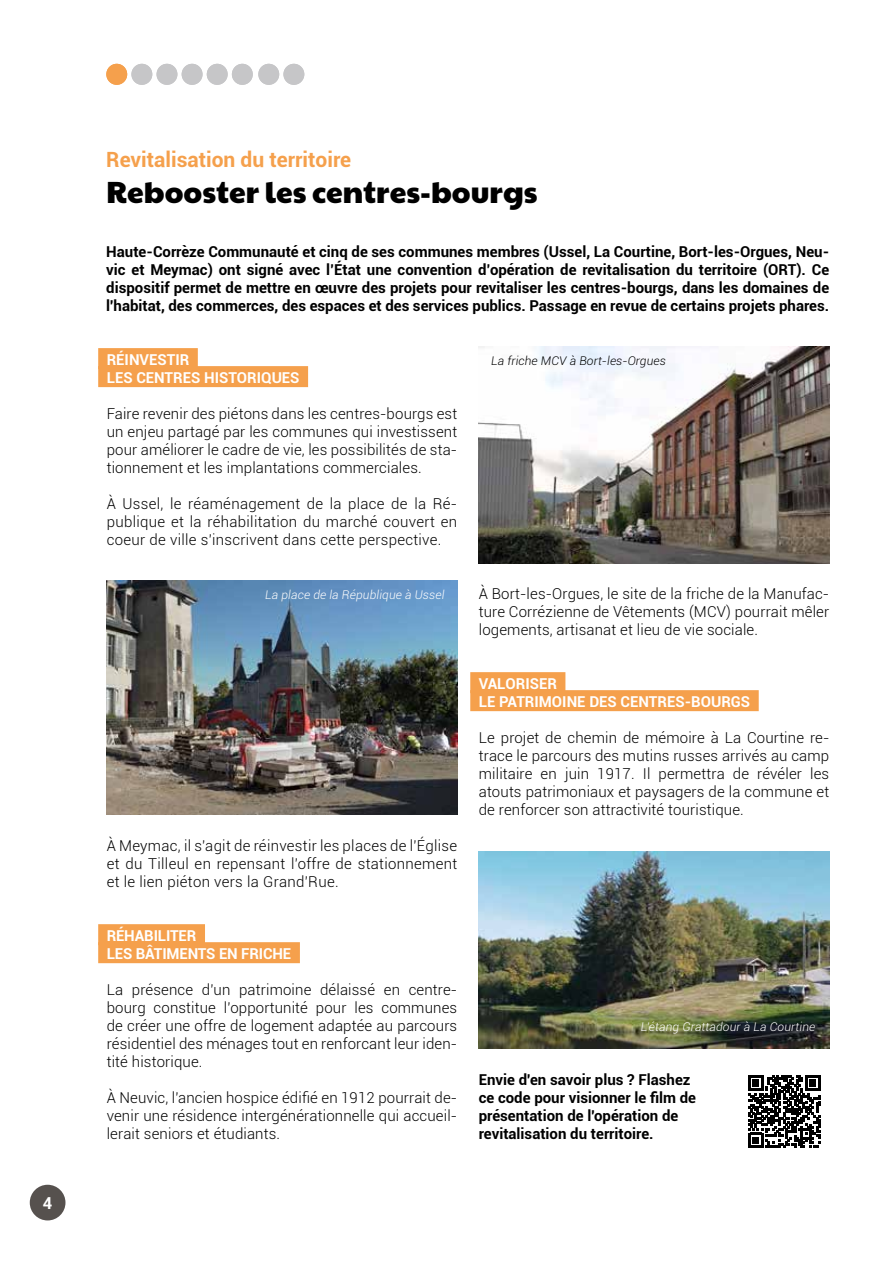
<style>
.page{position:relative;width:893px;height:1263px;background:#fff}
.page>*{position:absolute;margin:0;border:0;box-sizing:border-box;transform-origin:0 0}
.t1{font:30px "Paytone One";color:#000}
.t2{font:700 21px "Roboto";color:#f5a04c}
.t3{font:700 16.5px "Roboto";color:#fff}
.t4{font:300 15px/18px "Roboto";letter-spacing:.01em;color:#000;text-align:justify}
.t5{font:700 15px/18px "Roboto";color:#000;text-align:justify}
.t6{font:700 15px/18px "Roboto";color:#fff}
.t7{font:italic 300 12px "Roboto";letter-spacing:.01em;color:#fff}
.t8{font:italic 300 12px "Roboto";letter-spacing:.01em;color:#000}
</style>
<div class="page">
<div style="left:30px;top:1185px;width:35px;height:35px;background:#56514e;border-radius:50%"></div>
<div style="left:106px;top:64px;width:21px;height:21px;background:#f5a04c;border-radius:50%"></div>
<div style="left:131px;top:64px;width:21px;height:21px;background:#c6c6c8;border-radius:50%"></div>
<div style="left:157px;top:64px;width:20px;height:21px;background:#c6c6c8;border-radius:50%"></div>
<div style="left:182px;top:64px;width:21px;height:21px;background:#c6c6c8;border-radius:50%"></div>
<div style="left:207px;top:64px;width:21px;height:21px;background:#c6c6c8;border-radius:50%"></div>
<div style="left:232px;top:64px;width:21px;height:21px;background:#c6c6c8;border-radius:50%"></div>
<div style="left:258px;top:64px;width:21px;height:21px;background:#c6c6c8;border-radius:50%"></div>
<div style="left:283px;top:64px;width:21px;height:21px;background:#c6c6c8;border-radius:50%"></div>
<div style="left:98px;top:348px;width:100px;height:21px;background:#f5a04c"></div>
<div style="left:98px;top:366px;width:210px;height:21px;background:#f5a04c"></div>
<div style="left:98px;top:924px;width:107px;height:21px;background:#f5a04c"></div>
<div style="left:98px;top:942px;width:202px;height:21px;background:#f5a04c"></div>
<img style="left:106px;top:581px;width:351px;height:234px">
<img style="left:478px;top:851px;width:351px;height:198px">
<svg style="left:748px;top:1075px;width:72px;height:73px"></svg>
<div style="left:470px;top:672px;width:95px;height:21px;background:#f5a04c"></div>
<div style="left:470px;top:690px;width:289px;height:21px;background:#f5a04c"></div>
<img style="left:478px;top:347px;width:351px;height:216px">
<p class="t3" style="left:43px;top:1191px;width:11px">4</p>
<h2 class="t2" style="left:106px;top:145px;width:246px">Revitalisation du territoire</h2>
<h1 class="t1" style="left:106px;top:165px;width:433px">Rebooster les centres-bourgs</h1>
<p class="t5" style="left:106px;top:242px;width:724px">Haute-Corrèze Communauté et cinq de ses communes membres (Ussel, La Courtine, Bort-les-Orgues, Neu&shy;vic et Meymac) ont signé avec l’État une convention d’opération de revitalisation du territoire (ORT). Ce dispositif permet de mettre en œuvre des projets pour revitaliser les centres-bourgs, dans les domaines de l'habitat, des commerces, des espaces et des services publics. Passage en revue de certains projets phares.</p>
<p class="t6" style="left:107px;top:350px;width:194px">RÉINVESTIR<br>LES CENTRES HISTORIQUES</p>
<p class="t4" style="left:107px;top:404px;width:352px">Faire revenir des piétons dans les centres-bourgs est un enjeu partagé par les communes qui investissent pour améliorer le cadre de vie, les possibilités de sta&shy;tionnement et les implantations commerciales.</p>
<p class="t4" style="left:107px;top:494px;width:352px">À Ussel, le réaménagement de la place de la Ré&shy;publique et la réhabilitation du marché couvert en coeur de ville s'inscrivent dans cette perspective.</p>
<p class="t8" style="left:491px;top:352px;width:176px">La friche MCV à Bort-les-Orgues</p>
<p class="t7" style="left:265px;top:586px;width:181px">La place de la République à Ussel</p>
<p class="t4" style="left:479px;top:584px;width:352px">À Bort-les-Orgues, le site de la friche de la Manufac&shy;ture Corrézienne de Vêtements (MCV) pourrait mêler logements, artisanat et lieu de vie sociale.</p>
<p class="t4" style="left:107px;top:836px;width:352px">À Meymac, il s'agit de réinvestir les places de l'Église et du Tilleul en repensant l'offre de stationnement et le lien piéton vers la Grand'Rue.</p>
<p class="t6" style="left:107px;top:926px;width:186px">RÉHABILITER<br>LES BÂTIMENTS EN FRICHE</p>
<p class="t4" style="left:107px;top:980px;width:352px">La présence d'un patrimoine délaissé en centre&shy;bourg constitue l'opportunité pour les communes de créer une offre de logement adaptée au parcours résidentiel des ménages tout en renforcant leur iden&shy;tité historique.</p>
<p class="t4" style="left:107px;top:1088px;width:352px">À Neuvic, l'ancien hospice édifié en 1912 pourrait de&shy;venir une résidence intergénérationnelle qui accueil&shy;lerait seniors et étudiants.</p>
<p class="t6" style="left:479px;top:674px;width:273px">VALORISER<br>LE PATRIMOINE DES CENTRES-BOURGS</p>
<p class="t4" style="left:479px;top:728px;width:352px">Le projet de chemin de mémoire à La Courtine re&shy;trace le parcours des mutins russes arrivés au camp militaire en juin 1917. Il permettra de révéler les atouts patrimoniaux et paysagers de la commune et de renforcer son attractivité touristique.</p>
<p class="t7" style="left:641px;top:1018px;width:176px">L'étang Grattadour à La Courtine</p>
<p class="t5" style="left:479px;top:1070px;width:219px;text-align:left">Envie d'en savoir plus ? Flashez ce code pour visionner le film de présentation de l'opération de revitalisation du territoire.</p>
</div>
